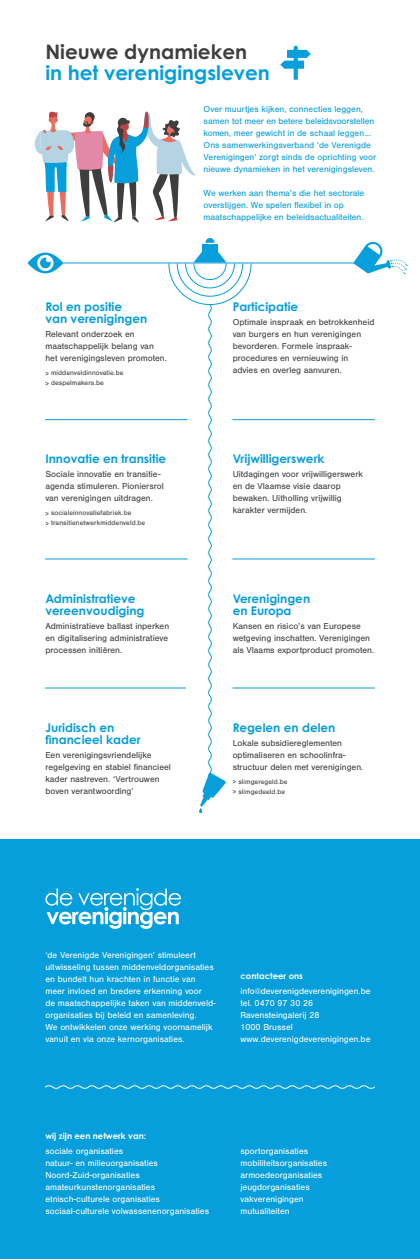
<style>
.page{position:relative;width:420px;height:1259px;background:#fff}
.page>*{position:absolute;margin:0;border:0;box-sizing:border-box;transform-origin:0 0}
.t1{font:700 20px "Century Gothic Pro";color:#069edb}
.t2{font:700 20px "Century Gothic Pro";color:#3e3e3f}
.t3{font:700 12px/12px "Century Gothic Pro";color:#069edb}
.t4{font:9px/12px "Nimbus San";color:#3e3e3f}
.t5{font:9px/12px "Nimbus San";color:#fff}
.t6{font:9px/12px "Nimbus San";color:#069edb}
.t7{font:700 8.5px "Century Gothic Pro";color:#fff}
.t8{font:7px/10px "Nimbus San";letter-spacing:.01em;color:#3e3e3f}
</style>
<div class="page">
<div style="left:0;top:839px;width:420px;height:420px;background:#069edb"></div>
<svg style="left:45px;top:888px;width:136px;height:41px"></svg>
<svg style="left:34px;top:111px;width:161px;height:112px"></svg>
<svg style="left:45px;top:1085px;width:330px;height:4px"></svg>
<hr style="left:59px;top:262px;width:315px;height:1px;background:#069edb">
<hr style="left:45px;top:419px;width:142px;height:1px;background:#069edb">
<hr style="left:232px;top:419px;width:142px;height:1px;background:#069edb">
<hr style="left:45px;top:558px;width:142px;height:1px;background:#069edb">
<hr style="left:232px;top:558px;width:142px;height:1px;background:#069edb">
<hr style="left:232px;top:687px;width:142px;height:1px;background:#069edb">
<hr style="left:45px;top:687px;width:140px;height:1px;background:#069edb">
<svg style="left:353px;top:242px;width:54px;height:32px"></svg>
<svg style="left:280px;top:46px;width:30px;height:34px"></svg>
<svg style="left:205px;top:238px;width:9px;height:5px"></svg>
<div style="left:202px;top:244px;width:16px;height:8px;background:#069edb"></div>
<svg style="left:28px;top:252px;width:35px;height:21px"></svg>
<svg style="left:168px;top:252px;width:84px;height:561px"></svg>
<p class="t2" style="left:45px;top:39px;width:203px">Nieuwe dynamieken</p>
<p class="t1" style="left:45px;top:60px;width:226px">in het verenigingsleven</p>
<p class="t3" style="left:45px;top:301px;width:78px">Rol en positie</p>
<p class="t3" style="left:45px;top:313px;width:103px">van verenigingen</p>
<p class="t4" style="left:45px;top:328px;width:123px">Relevant onderzoek en maatschappelijk belang van het verenigingsleven promoten.</p>
<p class="t8" style="left:45px;top:368px;width:79px">&gt; middenveldinnovatie.be</p>
<p class="t8" style="left:45px;top:378px;width:60px">&gt; despelmakers.be</p>
<p class="t3" style="left:45px;top:452px;width:122px">Innovatie en transitie</p>
<p class="t4" style="left:45px;top:468px;width:120px">Sociale innovatie en transitie&shy;agenda stimuleren. Pioniersrol</p>
<p class="t4" style="left:45px;top:492px;width:109px">van verenigingen uitdragen.</p>
<p class="t8" style="left:45px;top:508px;width:101px">&gt; socialeinnovatiefabriek.be<br>&gt; transitienetwerkmiddenveld.be</p>
<p class="t3" style="left:45px;top:592px;width:101px">Administratieve vereenvoudiging</p>
<p class="t4" style="left:45px;top:620px;width:125px;text-align:justify">Administratieve ballast inperken en digitalisering administratieve processen initiëren.</p>
<p class="t3" style="left:45px;top:721px;width:70px">Juridisch en</p>
<p class="t3" style="left:45px;top:733px;width:97px">financieel kader</p>
<p class="t4" style="left:45px;top:749px;width:108px">Een verenigingsvriendelijke</p>
<p class="t4" style="left:45px;top:761px;width:127px">regelgeving en stabiel financieel kader nastreven. ‘Vertrouwen</p>
<p class="t4" style="left:45px;top:785px;width:90px">boven verantwoording’</p>
<p class="t6" style="left:203px;top:103px;width:174px">Over muurtjes kijken, connecties leggen, samen tot meer en betere beleidsvoorstellen komen, meer gewicht in de schaal leggen … Ons samenwerkingsverband ‘de Verenigde Verenigingen’ zorgt sinds de oprichting voor nieuwe dynamieken in het verenigingsleven.</p>
<p class="t6" style="left:203px;top:187px;width:162px">We werken aan thema’s die het sectorale overstijgen. We spelen flexibel in op maatschappelijke en beleidsactualiteiten.</p>
<p class="t3" style="left:232px;top:301px;width:67px">Participatie</p>
<p class="t4" style="left:232px;top:316px;width:143px">Optimale inspraak en betrokkenheid van burgers en hun verenigingen bevorderen. Formele inspraak-</p>
<p class="t4" style="left:232px;top:352px;width:117px">procedures en vernieuwing in</p>
<p class="t4" style="left:232px;top:364px;width:111px">advies en overleg aanvuren.</p>
<p class="t3" style="left:232px;top:452px;width:93px">Vrijwilligerswerk</p>
<p class="t4" style="left:232px;top:468px;width:132px">Uitdagingen voor vrijwilligerswerk</p>
<p class="t4" style="left:232px;top:480px;width:110px;text-align:justify">en de Vlaamse visie daarop bewaken. Uitholling vrijwillig karakter vermijden.</p>
<p class="t3" style="left:232px;top:592px;width:79px">Verenigingen en Europa</p>
<p class="t4" style="left:232px;top:620px;width:143px">Kansen en risico’s van Europese wetgeving inschatten. Verenigingen als Vlaams exportproduct promoten.</p>
<p class="t3" style="left:232px;top:721px;width:104px">Regelen en delen</p>
<p class="t4" style="left:232px;top:737px;width:114px">Lokale subsidiereglementen optimaliseren en schoolinfra-</p>
<p class="t4" style="left:232px;top:761px;width:132px">structuur delen met verenigingen.</p>
<p class="t8" style="left:232px;top:776px;width:56px">&gt; slimgeregeld.be</p>
<p class="t8" style="left:232px;top:786px;width:54px">&gt; slimgedeeld.be</p>
<p class="t5" style="left:45px;top:948px;width:172px">‘de Verenigde Verenigingen’ stimuleert uitwisseling tussen middenveldorganisaties en bundelt hun krachten in functie van meer invloed en bredere erkenning voor<br>de maatschappelijke taken van middenveld&shy;organisaties bij beleid en samenleving.</p>
<p class="t5" style="left:45px;top:1020px;width:169px">We ontwikkelen onze werking voornamelijk vanuit en via onze kernorganisaties.</p>
<p class="t7" style="left:240px;top:970px;width:64px">contacteer ons</p>
<p class="t5" style="left:240px;top:984px;width:131px">info@deverenigdeverenigingen.be</p>
<p class="t5" style="left:240px;top:996px;width:74px">tel. 0470 97 30 26</p>
<p class="t5" style="left:240px;top:1008px;width:80px">Ravensteingalerij 28</p>
<p class="t5" style="left:240px;top:1020px;width:54px">1000 Brussel</p>
<p class="t5" style="left:240px;top:1032px;width:131px">www.deverenigdeverenigingen.be</p>
<p class="t7" style="left:45px;top:1130px;width:102px">wij zijn een netwerk van:</p>
<p class="t5" style="left:45px;top:1144px;width:79px">sociale organisaties</p>
<p class="t5" style="left:45px;top:1156px;width:114px">natuur- en milieuorganisaties</p>
<p class="t5" style="left:45px;top:1168px;width:96px">Noord-Zuid-organisaties</p>
<p class="t5" style="left:45px;top:1180px;width:111px">amateurkunstenorganisaties</p>
<p class="t5" style="left:45px;top:1192px;width:116px">etnisch-culturele organisaties</p>
<p class="t5" style="left:45px;top:1204px;width:165px">sociaal-culturele volwassenenorganisaties</p>
<p class="t5" style="left:240px;top:1144px;width:69px">sportorganisaties</p>
<p class="t5" style="left:240px;top:1156px;width:88px">mobiliteitsorganisaties</p>
<p class="t5" style="left:240px;top:1168px;width:83px">armoedeorganisaties</p>
<p class="t5" style="left:240px;top:1180px;width:71px">jeugdorganisaties</p>
<p class="t5" style="left:240px;top:1192px;width:65px">vakverenigingen</p>
<p class="t5" style="left:240px;top:1204px;width:51px">mutualiteiten</p>
</div>
